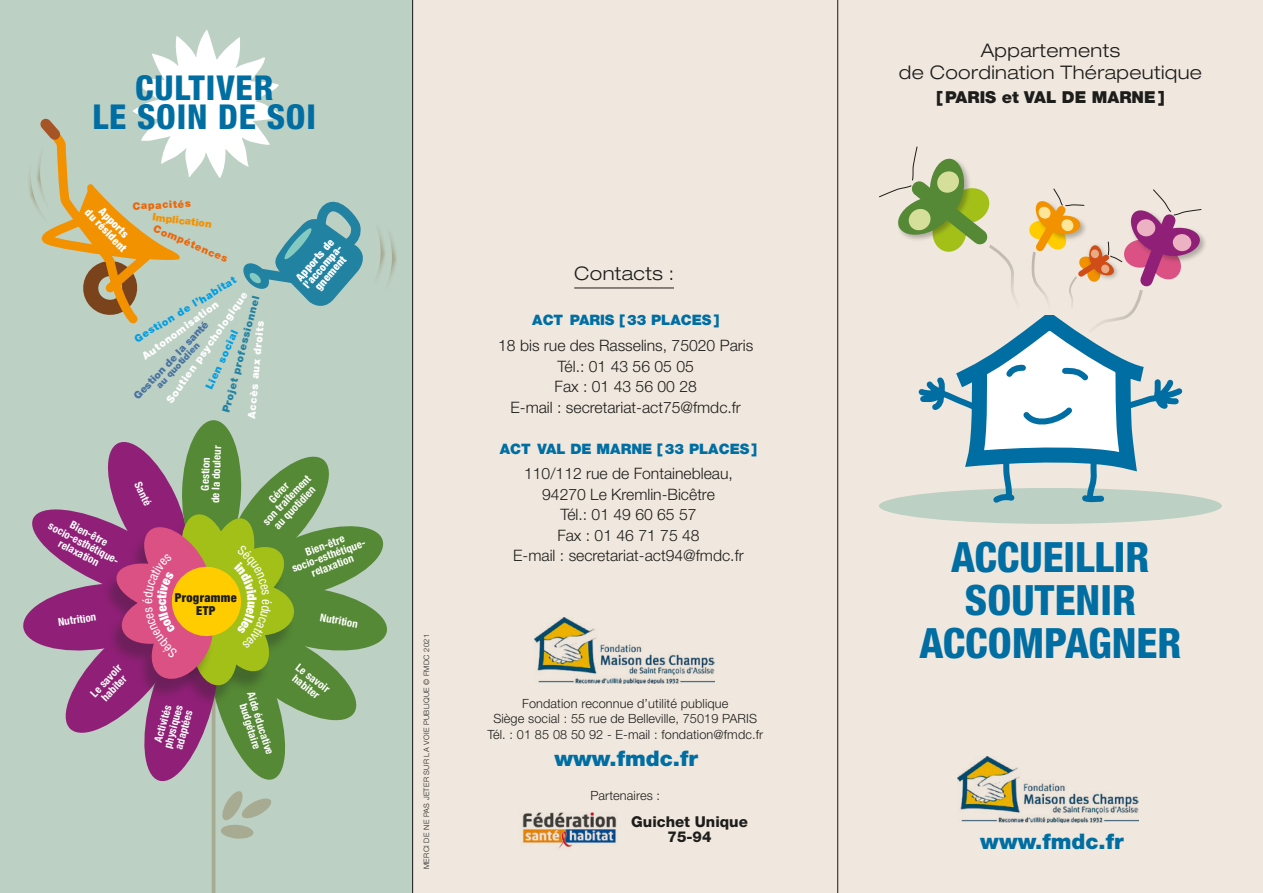
<style>
.page{position:relative;width:1263px;height:893px;background:#fff}
.page>*{position:absolute;margin:0;border:0;box-sizing:border-box;transform-origin:0 0}
.t1{font:800 condensed 41.85px/43.2px "Helvetica Neue LT Std";color:#006ea2;text-align:center}
.t2{font:800 condensed 34.35px/29.7px "Helvetica Neue LT Std";letter-spacing:.025em;color:#006ea2;text-align:center}
.t3{font:900 21.45px "Helvetica Neue LT Std";color:#006ea2}
.t4{font:300 expanded 18.75px/21.9px "Helvetica Neue LT Std";letter-spacing:.02em;color:#1d1d1b;text-align:center}
.t5{font:900 16.5px "Helvetica Neue LT Std";color:#1d1d1b}
.t6{font:300 15.75px/20.5px "Helvetica Neue LT Std";color:#1d1d1b;text-align:center}
.t7{font:800 15px/15px "Helvetica Neue LT Std";color:#1d1d1b;text-align:center}
.t8{font:900 14.4px "Helvetica Neue LT Std";color:#006ea2}
.t9{font:300 12.75px/15.3px "Helvetica Neue LT Std";letter-spacing:.01em;color:#1d1d1b;text-align:center}
.t10{font:900 condensed 12.3px/12.3px "Helvetica Neue LT Std";letter-spacing:.025em;color:#1d1d1b;text-align:center}
.t11{font:900 condensed 10.95px/10.2px "Helvetica Neue LT Std";color:#fff;text-align:center}
.t12{font:700 condensed 10.8px/10.8px "Helvetica Neue LT Std";color:#fff;text-align:center}
.t13{font:900 10.35px "Helvetica Neue LT Std";color:#fff}
.t14{font:900 10.35px "Helvetica Neue LT Std";color:#009fe3}
.t15{font:900 10.35px "Helvetica Neue LT Std";color:#ec6708}
.t16{font:900 10.35px "Helvetica Neue LT Std";color:#2182a2}
.t17{font:900 10.35px "Helvetica Neue LT Std";color:#4974a0}
.t18{font:900 10.35px "Helvetica Neue LT Std";color:#f39200}
.t19{font:900 9px "Helvetica Neue LT Std";color:#4974a0}
.t20{font:300 7.5px "Helvetica Neue LT Std";letter-spacing:.04em;color:#1d1d1b}
</style>
<div class="page">
<div style="left:413px;top:0;width:424px;height:893px;background:#f0e8de"></div>
<div style="left:838px;top:0;width:425px;height:893px;background:#f0e8de"></div>
<hr style="left:574px;top:287px;width:100px;height:1px;background:#1d1d1b">
<hr style="left:837px;top:0;width:1px;height:893px;background:#1d1d1b">
<img style="left:957px;top:757px;width:181px;height:65px">
<img style="left:534px;top:618px;width:181px;height:65px">
<div style="left:879px;top:488px;width:343px;height:36px;background:#bdd0c4;border-radius:50%"></div>
<div style="left:1129px;top:209px;width:78px;height:55px;background:#1d1d1b;opacity:.3"></div>
<svg style="left:879px;top:146px;width:323px;height:362px"></svg>
<div style="left:0;top:0;width:413px;height:893px;background:#bdd0c4"></div>
<svg style="left:29px;top:30px;width:368px;height:294px"></svg>
<hr style="left:212px;top:643px;width:3px;height:250px;background:#e2d2be">
<img style="left:522px;top:812px;width:95px;height:37px">
<svg style="left:23px;top:420px;width:364px;height:419px"></svg>
<h2 class="t2" style="left:92px;top:72px;width:225px">CULTIVER<br>LE SOIN DE SOI</h2>
<p class="t15" style="left:132px;top:200px;width:60px;rotate:-3deg">Capacités</p>
<p class="t18" style="left:153px;top:210px;width:61px;rotate:7deg">Implication</p>
<p class="t11" style="left:105px;top:206px;width:39px;rotate:46deg">Apports</p>
<p class="t11" style="left:91px;top:207px;width:56px;rotate:46deg">du résident</p>
<p class="t15" style="left:156px;top:222px;width:81px;rotate:23deg">Compétences</p>
<p class="t14" style="left:132px;top:334px;width:118px;rotate:-31deg">Gestion de l’habitat</p>
<p class="t13" style="left:164px;top:399px;width:135px;rotate:-55deg">Soutien psychologique</p>
<p class="t16" style="left:219px;top:410px;width:122px;rotate:-75deg">Projet professionnel</p>
<p class="t13" style="left:139px;top:352px;width:94px;rotate:-36deg">Autonomisation</p>
<p class="t17" style="left:131px;top:394px;width:105px;rotate:-47deg">Gestion de la santé</p>
<p class="t13" style="left:245px;top:418px;width:100px;rotate:-85deg">Accès aux droits</p>
<p class="t14" style="left:203px;top:386px;width:66px;rotate:-65deg">Lien social</p>
<p class="t19" style="left:154px;top:383px;width:60px;rotate:-47deg">au quotidien</p>
<p class="t11" style="left:294px;top:276px;width:55px;rotate:-49deg">Apports de l’accompa&shy;gnement</p>
<p class="t12" style="left:75px;top:513px;width:46px;line-height:21.8px;text-align:left;rotate:28deg">Bien-être relaxation</p>
<p class="t12" style="left:52px;top:520px;width:79px;rotate:28deg">socio-esthétique-</p>
<p class="t12" style="left:143px;top:480px;width:26px;rotate:65deg">Santé</p>
<p class="t12" style="left:57px;top:617px;width:40px;rotate:-8deg">Nutrition</p>
<p class="t12" style="left:199px;top:502px;width:59px;rotate:-88deg">Gestion<br>de la douleur</p>
<p class="t10" style="left:175px;top:591px;width:63px">Programme<br>ETP</p>
<p class="t12" style="left:253px;top:512px;width:66px;rotate:-47deg">Gérer<br>son traitement au quotidien</p>
<p class="t12" style="left:287px;top:553px;width:79px;rotate:-20deg">Bien-être socio-esthétique&shy;relaxation</p>
<p class="t12" style="left:321px;top:611px;width:40px;rotate:11deg">Nutrition</p>
<p class="t12" style="left:89px;top:691px;width:41px;rotate:-47deg">Le savoir habiter</p>
<p class="t12" style="left:152px;top:744px;width:46px;rotate:-75deg">Activités physiques adaptées</p>
<p class="t12" style="left:256px;top:690px;width:66px;rotate:73deg">Aide éducative budgétaire</p>
<p class="t12" style="left:301px;top:661px;width:41px;rotate:38deg">Le savoir habiter</p>
<p class="t20" style="left:422px;top:869px;width:237px;rotate:-90deg">MERCI DE NE PAS JETER SUR LA VOIE PUBLIQUE © FMDC 2021</p>
<h3 class="t4" style="left:574px;top:263px;width:101px">Contacts :</h3>
<h3 class="t8" style="left:532px;top:312px;width:188px">ACT PARIS [33 PLACES]</h3>
<h3 class="t6" style="left:498px;top:335px;width:257px">18 bis rue des Rasselins, 75020 Paris<br>Tél.: 01 43 56 05 05<br>Fax : 01 43 56 00 28<br>E-mail : secretariat-act75@fmdc.fr</h3>
<h3 class="t8" style="left:500px;top:440px;width:259px">ACT VAL DE MARNE [33 PLACES]</h3>
<h3 class="t6" style="left:513px;top:463px;width:232px">110/112 rue de Fontainebleau,<br>94270 Le Kremlin-Bicêtre<br>Tél.: 01 49 60 65 57<br>Fax : 01 46 71 75 48<br>E-mail : secretariat-act94@fmdc.fr</h3>
<p class="t9" style="left:487px;top:696px;width:277px">Fondation reconnue d’utilité publique<br>Siège social : 55 rue de Belleville, 75019 PARIS<br>Tél. : 01 85 08 50 92 - E-mail : fondation@fmdc.fr</p>
<h3 class="t3" style="left:554px;top:745px;width:145px">www.fmdc.fr</h3>
<p class="t9" style="left:590px;top:788px;width:71px">Partenaires :</p>
<h3 class="t7" style="left:631px;top:814px;width:118px">Guichet Unique<br>75-94</h3>
<h3 class="t4" style="left:899px;top:39px;width:305px">Appartements<br>de Coordination Thérapeutique</h3>
<h3 class="t5" style="left:936px;top:88px;width:230px">[PARIS et VAL DE MARNE]</h3>
<h1 class="t1" style="left:919px;top:535px;width:263px">ACCUEILLIR<br>SOUTENIR<br>ACCOMPAGNER</h1>
<h3 class="t3" style="left:980px;top:828px;width:145px">www.fmdc.fr</h3>
</div>
